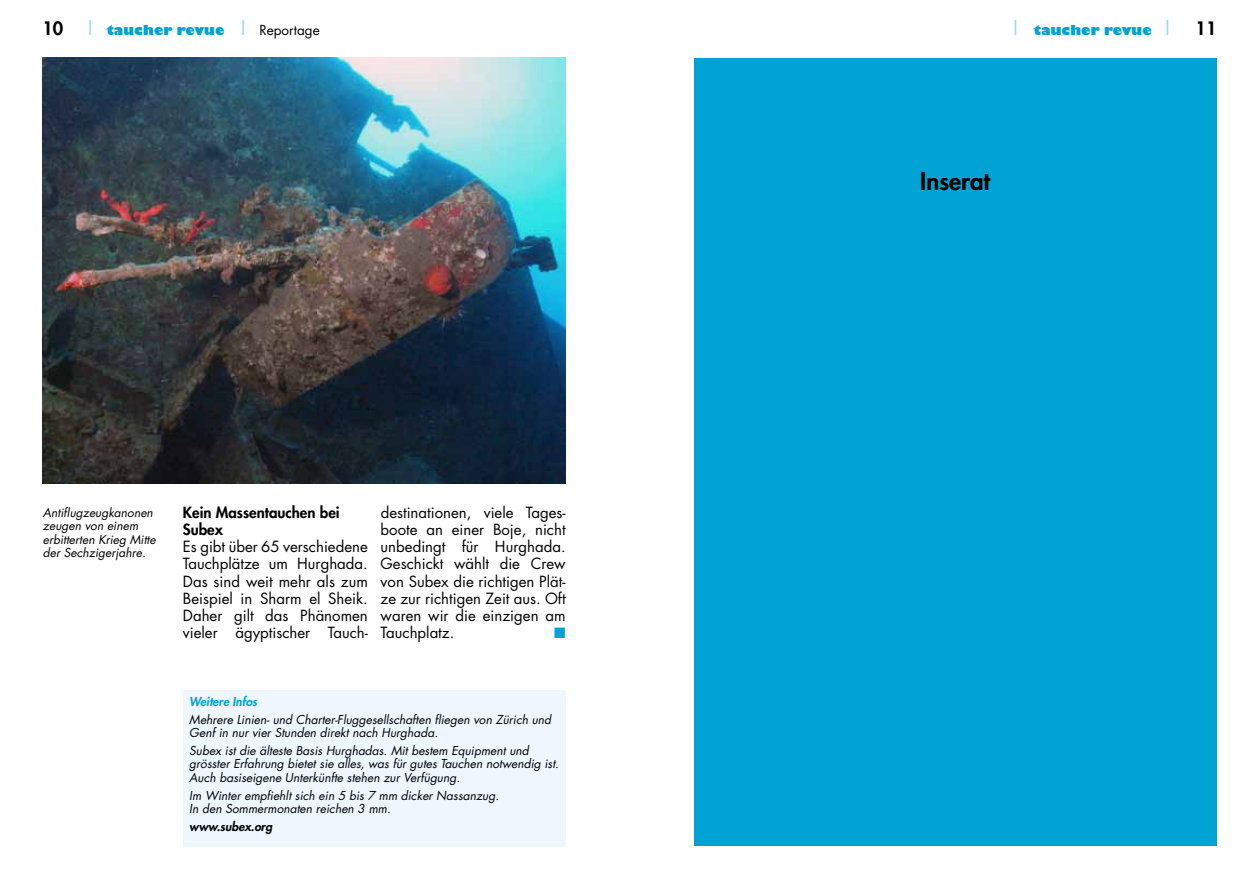
<style>
.page{position:relative;width:1259px;height:893px;background:#fff}
.page>*{position:absolute;margin:0;border:0;box-sizing:border-box;transform-origin:0 0}
.t1{font:800 24px "Futura";color:#000}
.t2{font:800 18px "Futura";color:#000}
.t3{font:15px/17.2px "Futura";color:#000;text-align:justify}
.t4{font:800 15px/17.2px "Futura";color:#000}
.t5{font:15px "Zapf Dingbats";color:#00a3d3}
.t6{font:800 13.5px "Gill Sans";color:#00a3d3}
.t7{font:italic 12px/13.5px "Futura";color:#000}
.t8{font:italic 800 12px "Futura";color:#000}
.t9{font:italic 800 12px "Futura";color:#00a3d3}
.s1{font-family:"Futura";font-size:18px;color:#000}
.s2{font-family:"Futura";font-weight:400;font-size:18px;color:#96d3ec}
.s3{font-family:"Futura";font-weight:400;color:#000}
</style>
<div class="page">
<div style="left:694px;top:58px;width:522px;height:788px;background:#00a3d3"></div>
<div style="left:183px;top:690px;width:383px;height:156px;background:#edf7fd"></div>
<img style="left:43px;top:58px;width:523px;height:425px">
<p class="t6" style="left:43px;top:21px;width:279px"><span class="s1">10</span> <span class="s2">|</span> taucher revue <span class="s2">|</span> <span class="s3">Reportage</span></p>
<p class="t7" style="left:43px;top:506px;width:114px">Antiflugzeugkanonen zeugen von einem erbitterten Krieg Mitte der Sechzigerjahre.</p>
<p class="t4" style="left:183px;top:503px;width:158px">Kein Massentauchen bei<br>Subex</p>
<p class="t3" style="left:183px;top:538px;width:186px">Es gibt über 65 verschiedene Tauchplätze um Hurghada.<br>Das sind weit mehr als zum Beispiel in Sharm el Sheik.<br>Daher gilt das Phänomen vieler ägyptischer Tauch-</p>
<p class="t3" style="left:380px;top:503px;width:187px">destinationen, viele Tages&shy;boote an einer Boje, nicht unbedingt für Hurghada.<br>Geschickt wählt die Crew von Subex die richtigen Plät&shy;ze zur richtigen Zeit aus. Oft waren wir die einzigen am Tauchplatz.</p>
<p class="t5" style="left:554px;top:626px;width:13px">■</p>
<p class="t9" style="left:189px;top:693px;width:69px">Weitere Infos</p>
<p class="t7" style="left:189px;top:712px;width:363px">Mehrere Linien- und Charter-Fluggesellschaften fliegen von Zürich und<br>Genf in nur vier Stunden direkt nach Hurghada.</p>
<p class="t7" style="left:189px;top:744px;width:371px">Subex ist die älteste Basis Hurghadas. Mit bestem Equipment und grösster Erfahrung bietet sie alles, was für gutes Tauchen notwendig ist.<br>Auch basiseigene Unterkünfte stehen zur Verfügung.</p>
<p class="t7" style="left:189px;top:788px;width:311px">Im Winter empfiehlt sich ein 5 bis 7 mm dicker Nassanzug.<br>In den Sommermonaten reichen 3 mm.</p>
<p class="t8" style="left:189px;top:819px;width:84px">www.subex.org</p>
<p class="t6" style="left:1010px;top:21px;width:164px"><span class="s2">|</span> taucher revue <span class="s2">|</span></p>
<h2 class="t2" style="left:1195px;top:16px;width:22px">11</h2>
<h1 class="t1" style="left:920px;top:166px;width:71px">Inserat</h1>
</div>
